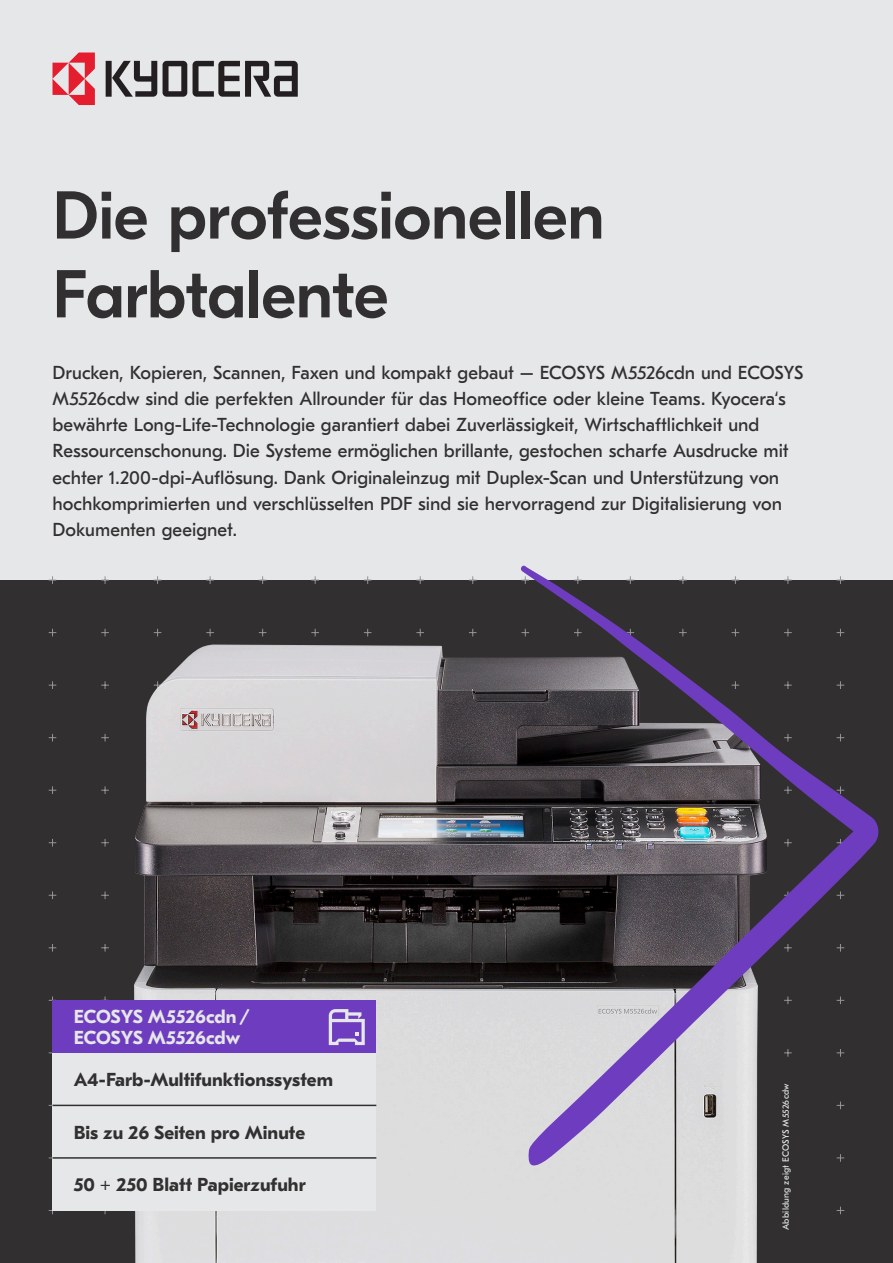
<style>
.page{position:relative;width:893px;height:1263px;background:#e6e7e9}
.page>*{position:absolute;margin:0;border:0;box-sizing:border-box;transform-origin:0 0}
.Title_-_Large{font:500 67.5px/78.8px "GT Eesti Pro Display";letter-spacing:-.005em;color:#312f30}
.Special_Paragraph{font:18.75px/26.2px "GT Eesti Pro Text";color:#312f30}
.Signposting{font:700 18.75px "GT Eesti Pro Text";color:#312f30}
.Signposting-2{font:700 18.75px/21px "GT Eesti Pro Text";letter-spacing:-.005em;color:#e6e7e9}
.t1{font:9px "GT Eesti Pro Text";letter-spacing:.025em;color:#e6e7e9}
</style>
<div class="page">
<div style="left:0;top:580px;width:893px;height:683px;background:#312f30"></div>
<svg style="left:193px;top:61px;width:105px;height:36px"></svg>
<svg style="left:163px;top:61px;width:24px;height:36px"></svg>
<svg style="left:106px;top:61px;width:51px;height:36px"></svg>
<svg style="left:53px;top:53px;width:42px;height:52px"></svg>
<img style="left:134px;top:644px;width:623px;height:619px">
<svg style="left:520px;top:565px;width:359px;height:601px"></svg>
<div style="left:765px;top:1068px;width:40px;height:162px;background:#312f30"></div>
<div style="left:53px;top:1158px;width:323px;height:52px;background:#e6e7e9"></div>
<div style="left:53px;top:1105px;width:323px;height:53px;background:#e6e7e9"></div>
<div style="left:53px;top:1053px;width:323px;height:52px;background:#e6e7e9"></div>
<div style="left:53px;top:1000px;width:323px;height:53px;background:#6e3cbe"></div>
<hr style="left:53px;top:1105px;width:323px;height:1px;background:#312f30">
<hr style="left:53px;top:1157px;width:323px;height:2px;background:#312f30">
<svg style="left:329px;top:1009px;width:36px;height:36px"></svg>
<p class="Title_-_Large" style="left:53px;top:178px;width:553px">Die professionellen<br>Farbtalente</p>
<p class="Special_Paragraph" style="left:53px;top:359px;width:752px">Drucken, Kopieren, Scannen, Faxen und kompakt gebaut – ECOSYS M5526cdn und ECOSYS M5526cdw sind die perfekten Allrounder für das Homeoffice oder kleine Teams. Kyocera‘s bewährte Long-Life-Technologie garantiert dabei Zuverlässigkeit, Wirtschaftlichkeit und Ressourcenschonung. Die Systeme ermöglichen brillante, gestochen scharfe Ausdrucke mit echter 1.200-dpi-Auflösung. Dank Originaleinzug mit Duplex-Scan und Unterstützung von hochkomprimierten und verschlüsselten PDF sind sie hervorragend zur Digitalisierung von Dokumenten geeignet.</p>
<p class="Signposting-2" style="left:74px;top:1007px;width:178px">ECOSYS M5526cdn /<br>ECOSYS M5526cdw</p>
<p class="Signposting" style="left:74px;top:1069px;width:261px">A4-Farb-Multifunktionssystem</p>
<p class="Signposting" style="left:74px;top:1122px;width:233px">Bis zu 26 Seiten pro Minute</p>
<p class="Signposting" style="left:74px;top:1174px;width:233px">50 + 250 Blatt Papierzufuhr</p>
<p class="t1" style="left:781px;top:1230px;width:148px;rotate:-90deg">Abbildung zeigt ECOSYS M5526cdw</p>
</div>
